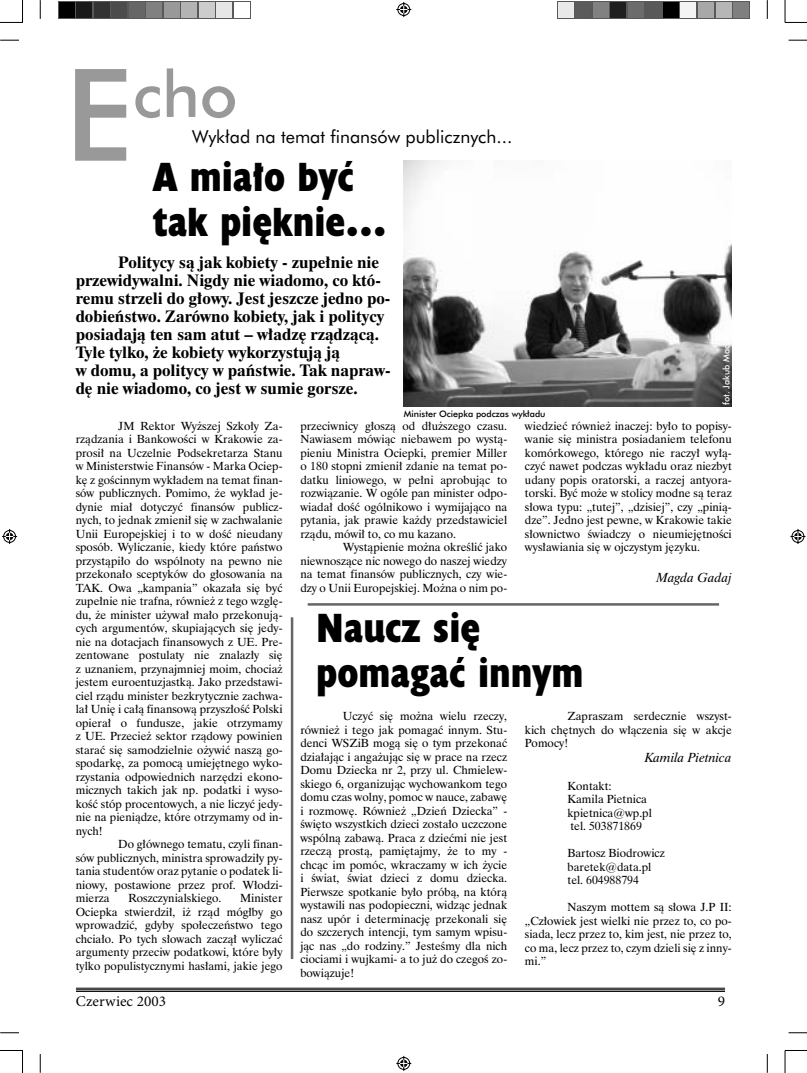
<style>
.page{position:relative;width:807px;height:1073px;background:#fff}
.page>*{position:absolute;margin:0;border:0;box-sizing:border-box;transform-origin:0 0}
.t1{font:62.5px "Futura Md PL";color:#999}
.t2{font:37.5px/45px "Humanst 521 X Bd Cn PL";color:#000}
.t3{font:17.5px "Futura Bk PL";color:#000}
.t4{font:700 15px/18px "Dutch 801 Rm PL";letter-spacing:-.005em;color:#000}
.t5{font:15px "Minion Pro";color:#000}
.t6{font:italic 12.5px "Dutch 801 Rm PL";color:#000}
.t7{font:11.25px/13.5px "Dutch 801 Rm PL";color:#000;text-align:justify}
.t8{font:8.75px "Futura Md PL";color:#000}
.t9{font:8.75px "Futura Md PL";color:#fff}
.s1{font-size:125px}
</style>
<div class="page">
<hr style="left:76px;top:987px;width:648px;height:1px;background:#000">
<hr style="left:76px;top:989px;width:648px;height:1px;background:#000">
<hr style="left:76px;top:991px;width:648px;height:1px;background:#000">
<img style="left:403px;top:161px;width:328px;height:246px">
<hr style="left:307px;top:603px;width:411px;height:2px;background:#666">
<hr style="left:291px;top:617px;width:2px;height:342px;background:#666">
<svg style="left:0;top:40px;width:19px;height:1px"></svg>
<svg style="left:788px;top:40px;width:18px;height:1px"></svg>
<svg style="left:0;top:1032px;width:19px;height:1px"></svg>
<svg style="left:788px;top:1032px;width:18px;height:1px"></svg>
<svg style="left:40px;top:0;width:1px;height:19px"></svg>
<svg style="left:40px;top:1054px;width:1px;height:18px"></svg>
<svg style="left:766px;top:0;width:1px;height:19px"></svg>
<svg style="left:766px;top:1054px;width:1px;height:18px"></svg>
<svg style="left:0;top:0;width:23px;height:23px"></svg>
<svg style="left:0;top:1050px;width:23px;height:22px"></svg>
<svg style="left:784px;top:0;width:22px;height:23px"></svg>
<svg style="left:784px;top:1050px;width:22px;height:22px"></svg>
<svg style="left:396px;top:2px;width:16px;height:15px"></svg>
<svg style="left:396px;top:1055px;width:16px;height:16px"></svg>
<svg style="left:2px;top:529px;width:16px;height:15px"></svg>
<svg style="left:790px;top:529px;width:16px;height:15px"></svg>
<svg style="left:58px;top:1px;width:192px;height:17px"></svg>
<div style="left:59px;top:2px;width:15px;height:15px;background:#000"></div>
<div style="left:76px;top:2px;width:15px;height:15px;background:#191919"></div>
<div style="left:94px;top:2px;width:15px;height:15px;background:#333"></div>
<div style="left:111px;top:2px;width:15px;height:15px;background:#4c4c4c"></div>
<div style="left:129px;top:2px;width:15px;height:15px;background:#666"></div>
<div style="left:146px;top:2px;width:15px;height:15px;background:#808080"></div>
<div style="left:164px;top:2px;width:15px;height:15px;background:#999"></div>
<div style="left:181px;top:2px;width:15px;height:15px;background:#b3b3b3"></div>
<div style="left:199px;top:2px;width:15px;height:15px;background:#ccc"></div>
<div style="left:216px;top:2px;width:15px;height:15px;background:#e6e6e6"></div>
<div style="left:234px;top:2px;width:15px;height:15px;background:#fff"></div>
<svg style="left:557px;top:1px;width:192px;height:17px"></svg>
<div style="left:558px;top:2px;width:15px;height:15px;background:#e9e9e9"></div>
<div style="left:575px;top:2px;width:15px;height:15px;background:#5b5b5b"></div>
<div style="left:593px;top:2px;width:15px;height:15px;background:#818181"></div>
<div style="left:610px;top:2px;width:15px;height:15px;background:#1f1f1f"></div>
<div style="left:628px;top:2px;width:15px;height:15px;background:#6c6c6c"></div>
<div style="left:645px;top:2px;width:15px;height:15px;background:#595959"></div>
<div style="left:663px;top:2px;width:15px;height:15px;background:#000"></div>
<div style="left:680px;top:2px;width:15px;height:15px;background:#f4f4f4"></div>
<div style="left:698px;top:2px;width:15px;height:15px;background:#a8a8a8"></div>
<div style="left:715px;top:2px;width:15px;height:15px;background:#b6b6b6"></div>
<div style="left:733px;top:2px;width:15px;height:15px;background:#7f7f7f"></div>
<h1 class="t1" style="left:65px;top:70px;width:174px"><span class="s1">E</span>cho</h1>
<h3 class="t3" style="left:192px;top:128px;width:321px">Wykład na temat finansów publicznych...</h3>
<h2 class="t2" style="left:153px;top:159px;width:235px">A miało być tak pięknie…</h2>
<p class="t4" style="left:76px;top:254px;width:316px;text-indent:43px">Politycy są jak kobiety - zupełnie nie przewidywalni. Nigdy nie wiadomo, co któ&shy;remu strzeli do głowy. Jest jeszcze jedno po&shy;dobieństwo. Zarówno kobiety, jak i politycy posiadają ten sam atut – władzę rządzącą.<br>Tyle tylko, że kobiety wykorzystują ją<br>w domu, a politycy w państwie. Tak napraw&shy;dę nie wiadomo, co jest w sumie gorsze.</p>
<p class="t9" style="left:722px;top:405px;width:71px;rotate:-90deg">fot. Jakub Macioł</p>
<p class="t7" style="left:76px;top:420px;width:208px;text-indent:43px">JM Rektor Wyższej Szkoły Za&shy;rządzania i Bankowości w Krakowie za&shy;prosił na Uczelnie Podsekretarza Stanu w Ministerstwie Finansów - Marka Ociep&shy;kę z gościnnym wykładem na temat finan&shy;sów publicznych. Pomimo, że wykład je&shy;dynie miał dotyczyć finansów publicz&shy;nych, to jednak zmienił się w zachwalanie Unii Europejskiej i to w dość nieudany sposób. Wyliczanie, kiedy które państwo przystąpiło do wspólnoty na pewno nie przekonało sceptyków do głosowania na TAK. Owa „kampania” okazała się być zupełnie nie trafna, również z tego wzglę&shy;du, że minister używał mało przekonują&shy;cych argumentów, skupiających się jedy&shy;nie na dotacjach finansowych z UE. Pre&shy;zentowane postulaty nie znalazły się z uznaniem, przynajmniej moim, chociaż jestem euroentuzjastką. Jako przedstawi&shy;ciel rządu minister bezkrytycznie zachwa&shy;lał Unię i całą finansową przyszłość Polski opierał o fundusze, jakie otrzymamy z UE. Przecież sektor rządowy powinien starać się samodzielnie ożywić naszą go&shy;spodarkę, za pomocą umiejętnego wyko&shy;rzystania odpowiednich narzędzi ekono&shy;micznych takich jak np. podatki i wyso&shy;kość stóp procentowych, a nie liczyć jedy&shy;nie na pieniądze, które otrzymamy od in&shy;nych!</p>
<p class="t7" style="left:76px;top:838px;width:208px;text-indent:43px">Do głównego tematu, czyli finan&shy;sów publicznych, ministra sprowadziły py&shy;tania studentów oraz pytanie o podatek li&shy;niowy, postawione przez prof. Włodzi&shy;mierza</p>
<p class="t7" style="left:128px;top:892px;width:95px">Roszczynialskiego.</p>
<p class="t7" style="left:76px;top:892px;width:208px;text-indent:164px">Minister Ociepka stwierdził, iż rząd mógłby go wprowadzić, gdyby społeczeństwo tego chciało. Po tych słowach zaczął wyliczać argumenty przeciw podatkowi, które były tylko populistycznymi hasłami, jakie jego</p>
<p class="t8" style="left:403px;top:410px;width:143px">Minister Ociepka podczas wykładu</p>
<p class="t7" style="left:300px;top:420px;width:208px">przeciwnicy głoszą od dłuższego czasu.<br>Nawiasem mówiąc niebawem po wystą&shy;pieniu Ministra Ociepki, premier Miller o 180 stopni zmienił zdanie na temat po&shy;datku liniowego, w pełni aprobując to rozwiązanie. W ogóle pan minister odpo&shy;wiadał dość ogólnikowo i wymijająco na pytania, jak prawie każdy przedstawiciel rządu, mówił to, co mu kazano.</p>
<p class="t7" style="left:300px;top:541px;width:208px;text-indent:43px">Wystąpienie można określić jako niewnoszące nic nowego do naszej wiedzy na temat finansów publicznych, czy wie&shy;dzy o Unii Europejskiej. Można o nim po-</p>
<p class="t7" style="left:524px;top:420px;width:208px">wiedzieć również inaczej: było to popisy&shy;wanie się ministra posiadaniem telefonu komórkowego, którego nie raczył wyłą&shy;czyć nawet podczas wykładu oraz niezbyt udany popis oratorski, a raczej antyora&shy;torski. Być może w stolicy modne są teraz słowa typu: „tutej”, „dzisiej”, czy „pinią&shy;dze”. Jedno jest pewne, w Krakowie takie słownictwo świadczy o nieumiejętności wysławiania się w ojczystym języku.</p>
<p class="t6" style="left:656px;top:572px;width:77px">Magda Gadaj</p>
<h2 class="t2" style="left:316px;top:610px;width:268px">Naucz się pomagać innym</h2>
<p class="t7" style="left:300px;top:710px;width:208px;text-indent:43px">Uczyć się można wielu rzeczy, również i tego jak pomagać innym. Stu&shy;denci WSZiB mogą się o tym przekonać działając i angażując się w prace na rzecz Domu Dziecka nr 2, przy ul. Chmielew&shy;skiego 6, organizując wychowankom tego domu czas wolny, pomoc w nauce, zabawę i rozmowę. Również „Dzień Dziecka” - święto wszystkich dzieci zostało uczczone wspólną zabawą. Praca z dziećmi nie jest rzeczą prostą, pamiętajmy, że to my - chcąc im pomóc, wkraczamy w ich życie i świat, świat dzieci z domu dziecka.<br>Pierwsze spotkanie było próbą, na którą wystawili nas podopieczni, widząc jednak nasz upór i determinację przekonali się do szczerych intencji, tym samym wpisu&shy;jąc nas „do rodziny.” Jesteśmy dla nich ciociami i wujkami- a to już do czegoś zo&shy;bowiązuje!</p>
<p class="t7" style="left:524px;top:710px;width:208px;text-indent:43px">Zapraszam serdecznie wszyst&shy;kich chętnych do włączenia się w akcje Pomocy!</p>
<p class="t6" style="left:644px;top:752px;width:89px">Kamila Pietnica</p>
<p class="t7" style="left:567px;top:780px;width:86px;text-align:left">Kontakt:<br>Kamila Pietnica kpietnica@wp.pl tel. 503871869</p>
<p class="t7" style="left:567px;top:847px;width:99px;text-align:left">Bartosz Biodrowicz baretek@data.pl tel. 604988794</p>
<p class="t7" style="left:524px;top:901px;width:208px;text-indent:43px">Naszym mottem są słowa J.P II: „Człowiek jest wielki nie przez to, co po&shy;siada, lecz przez to, kim jest, nie przez to, co ma, lecz przez to, czym dzieli się z inny&shy;mi.”</p>
<h3 class="t5" style="left:76px;top:995px;width:92px">Czerwiec 2003</h3>
<h3 class="t5" style="left:717px;top:995px;width:9px">9</h3>
</div>
